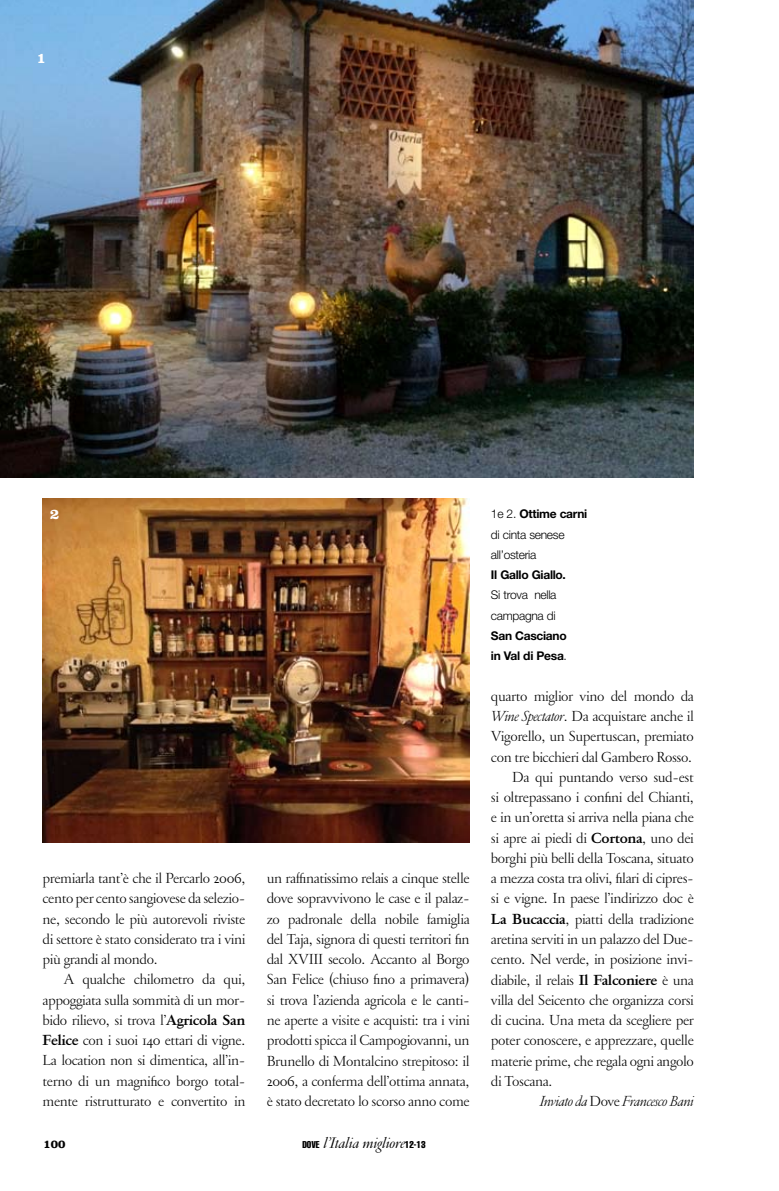
<style>
.page{position:relative;width:779px;height:1191px;background:#fff}
.page>*{position:absolute;margin:0;border:0;box-sizing:border-box;transform-origin:0 0}
.t1{font:italic 16.5px "Garamond FB Display";color:#000}
.t2{font:300 15.75px/20.2px "Garamond FB Text";letter-spacing:-.025em;color:#000;text-align:justify}
.t3{font:italic 300 15.75px "Garamond FB Text";letter-spacing:-.025em;color:#000}
.t4{font:700 15px "Clarendon LT Std";color:#fff}
.t5{font:300 12px/20.2px "Helvetica Neue LT Std";letter-spacing:-.025em;color:#000}
.t6{font:700 12px/20.2px "Helvetica Neue LT Std";letter-spacing:-.025em;color:#000}
.t7{font:700 12px "Clarendon LT Std";color:#000}
.s1{font-weight:700}
.s2{font-family:"Helvetica LT Std Comp";font-style:normal;font-size:9.75px}
.s3{font-weight:300}
.s4{font-style:italic}
.s5{font-style:normal}
</style>
<div class="page">
<img style="left:0;top:0;width:693px;height:478px">
<img style="left:43px;top:498px;width:426px;height:344px">
<p class="t4" style="left:37px;top:49px;width:11px">1</p>
<p class="t4" style="left:50px;top:504px;width:11px">2</p>
<p class="t2" style="left:43px;top:868px;width:204px">premiarla tant’è che il Percarlo 2006, cento per cento sangiovese da selezio&shy;ne, secondo le più autorevoli riviste di settore è stato considerato tra i vini più grandi al mondo.</p>
<p class="t2" style="left:43px;top:970px;width:204px;text-indent:21px">A qualche chilometro da qui, appoggiata sulla sommità di un mor&shy;bido rilievo, si trova l’<span class="s1">Agricola San Felice</span> con i suoi 140 ettari di vigne.<br>La location non si dimentica, all’in&shy;terno di un magnifico borgo total&shy;mente ristrutturato e convertito in</p>
<p class="t2" style="left:266px;top:869px;width:204px">un raffinatissimo relais a cinque stelle dove sopravvivono le case e il palaz&shy;zo padronale della nobile famiglia del Taja, signora di questi territori fin dal XVIII secolo. Accanto al Borgo San Felice (chiuso fino a primavera) si trova l’azienda agricola e le canti&shy;ne aperte a visite e acquisti: tra i vini prodotti spicca il Campogiovanni, un Brunello di Montalcino strepitoso: il 2006, a conferma dell’ottima annata, è stato decretato lo scorso anno come</p>
<p class="t7" style="left:44px;top:1137px;width:23px">100</p>
<p class="t1" style="left:302px;top:1135px;width:125px"><span class="s2">DOVE</span> l’Italia migliore<span class="s2">12-13</span></p>
<p class="t5" style="left:490px;top:504px;width:98px">1e 2. <span class="s1">Ottime carni </span>di cinta senese all’osteria</p>
<p class="t6" style="left:490px;top:564px;width:76px">Il Gallo Giallo.</p>
<p class="t5" style="left:490px;top:585px;width:67px">Si trova nella campagna di</p>
<p class="t6" style="left:490px;top:625px;width:77px">San Casciano in Val di Pesa<span class="s3">.</span></p>
<p class="t2" style="left:490px;top:686px;width:204px">quarto miglior vino del mondo da</p>
<p class="t2" style="left:490px;top:707px;width:204px"><span class="s4">Wine Spectator</span>. Da acquistare anche il</p>
<p class="t2" style="left:490px;top:727px;width:204px">Vigorello, un Supertuscan, premiato</p>
<p class="t2" style="left:490px;top:747px;width:202px">con tre bicchieri dal Gambero Rosso.</p>
<p class="t2" style="left:512px;top:767px;width:183px">Da qui puntando verso sud-est</p>
<p class="t2" style="left:490px;top:788px;width:204px">si oltrepassano i confini del Chianti,</p>
<p class="t2" style="left:490px;top:808px;width:204px">e in un’oretta si arriva nella piana che</p>
<p class="t2" style="left:490px;top:828px;width:204px">si apre ai piedi di <span class="s1">Cortona</span>, uno dei</p>
<p class="t2" style="left:490px;top:848px;width:204px">borghi più belli della Toscana, situato</p>
<p class="t2" style="left:490px;top:869px;width:204px">a mezza costa tra olivi, filari di cipres-</p>
<p class="t2" style="left:490px;top:889px;width:204px">si e vigne. In paese l’indirizzo doc è</p>
<p class="t2" style="left:490px;top:909px;width:204px"><span class="s1">La Bucaccia</span>, piatti della tradizione</p>
<p class="t2" style="left:490px;top:929px;width:204px">aretina serviti in un palazzo del Due-</p>
<p class="t2" style="left:490px;top:950px;width:204px">cento. Nel verde, in posizione invi-</p>
<p class="t2" style="left:490px;top:970px;width:204px">diabile, il relais <span class="s1">Il Falconiere</span> è una</p>
<p class="t2" style="left:490px;top:990px;width:204px">villa del Seicento che organizza corsi</p>
<p class="t2" style="left:490px;top:1010px;width:204px">di cucina. Una meta da scegliere per</p>
<p class="t2" style="left:490px;top:1031px;width:204px">poter conoscere, e apprezzare, quelle</p>
<p class="t2" style="left:490px;top:1051px;width:204px">materie prime, che regala ogni angolo</p>
<p class="t2" style="left:490px;top:1071px;width:63px">di Toscana.</p>
<p class="t3" style="left:539px;top:1093px;width:155px">Inviato da <span class="s5">Dove</span> Francesco Bani</p>
</div>
